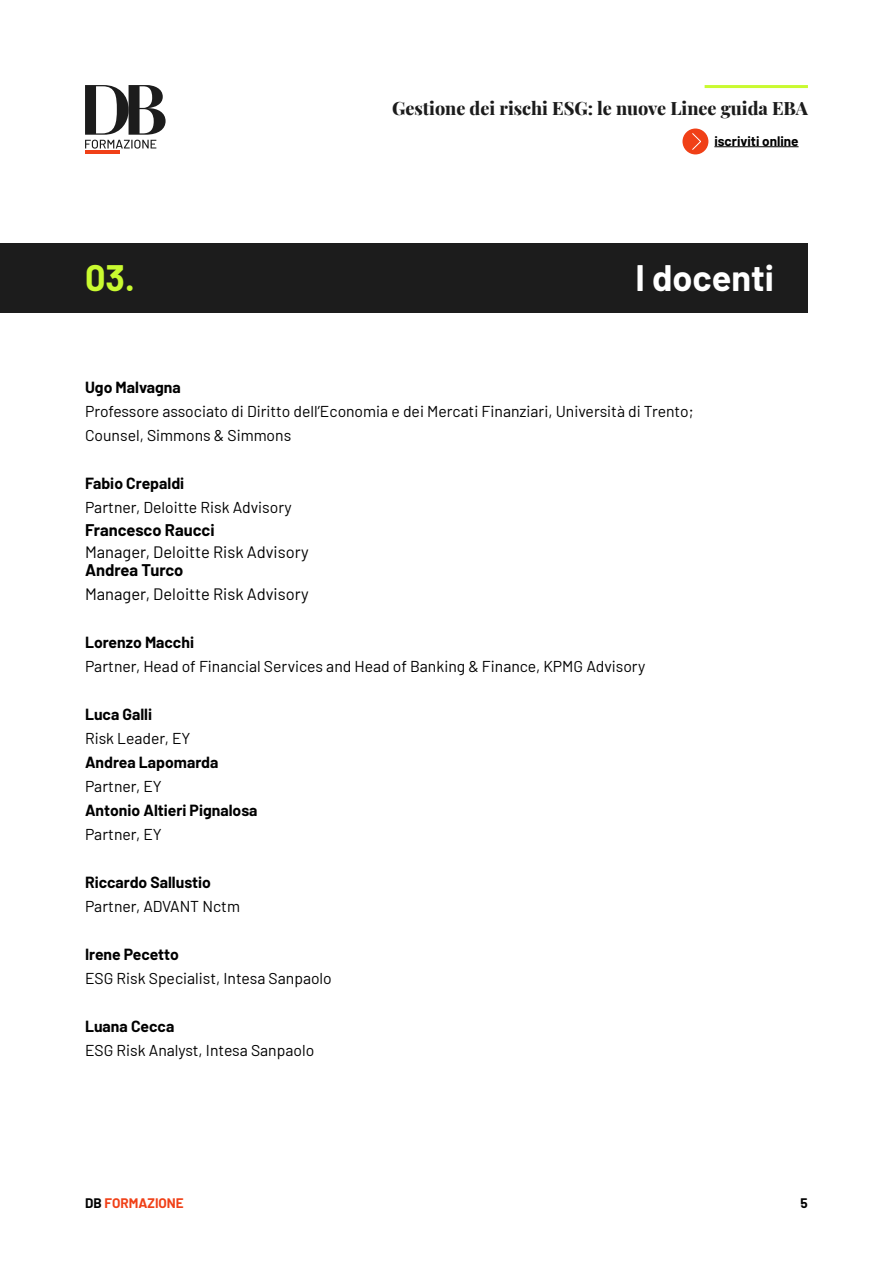
<style>
.page{position:relative;width:893px;height:1263px;background:#fff}
.page>*{position:absolute;margin:0;border:0;box-sizing:border-box;transform-origin:0 0}
.t1{font:700 36px "Barlow";color:#fff}
.t2{font:700 36px "Barlow";color:#c9fa30}
.t3{font:800 18px "Playfair Display";color:#1c1c1c}
.t4{font:16.5px "Barlow";color:#000}
.t5{font:700 16.5px "Barlow";letter-spacing:-.005em;color:#000}
.t6{font:15.75px/24px "Barlow";color:#000}
.t7{font:700 15.75px "Barlow";color:#000}
.t8{font:700 13.5px "Barlow";color:#000}
.t9{font:700 13.5px "Barlow";color:#f04017}
.s1{color:#000}
</style>
<div class="page">
<hr style="left:85px;top:151px;width:35px;height:3px;background:#f04017">
<svg style="left:85px;top:85px;width:81px;height:64px"></svg>
<hr style="left:705px;top:85px;width:103px;height:3px;background:#c9fa30">
<hr style="left:714px;top:146px;width:85px;height:1px;background:#000">
<div style="left:682px;top:129px;width:26px;height:25px;background:#f04017;border-radius:50%"></div>
<svg style="left:692px;top:133px;width:9px;height:17px"></svg>
<div style="left:0;top:243px;width:808px;height:70px;background:#1c1c1c"></div>
<p class="t3" style="left:392px;top:94px;width:417px">Gestione dei rischi ESG: le nuove Linee guida EBA</p>
<p class="t8" style="left:714px;top:131px;width:86px">iscriviti online</p>
<h1 class="t2" style="left:85px;top:251px;width:51px">03.</h1>
<h1 class="t1" style="left:635px;top:251px;width:140px">I docenti</h1>
<p class="t7" style="left:85px;top:376px;width:97px">Ugo Malvagna</p>
<p class="t6" style="left:85px;top:398px;width:610px">Professore associato di Diritto dell’Economia e dei Mercati Finanziari, Università di Trento;<br>Counsel, Simmons &amp; Simmons</p>
<p class="t7" style="left:85px;top:472px;width:101px">Fabio Crepaldi</p>
<p class="t6" style="left:85px;top:494px;width:208px">Partner, Deloitte Risk Advisory</p>
<p class="t5" style="left:85px;top:518px;width:131px">Francesco Raucci</p>
<p class="t4" style="left:85px;top:540px;width:225px">Manager, Deloitte Risk Advisory</p>
<p class="t5" style="left:85px;top:558px;width:100px">Andrea Turco</p>
<p class="t4" style="left:85px;top:582px;width:225px">Manager, Deloitte Risk Advisory</p>
<p class="t7" style="left:85px;top:631px;width:111px">Lorenzo Macchi</p>
<p class="t6" style="left:85px;top:653px;width:562px">Partner, Head of Financial Services and Head of Banking &amp; Finance, KPMG Advisory</p>
<p class="t7" style="left:85px;top:703px;width:69px">Luca Galli</p>
<p class="t6" style="left:85px;top:725px;width:107px">Risk Leader, EY</p>
<p class="t7" style="left:85px;top:751px;width:135px">Andrea Lapomarda</p>
<p class="t6" style="left:85px;top:773px;width:78px">Partner, EY</p>
<p class="t7" style="left:85px;top:799px;width:174px">Antonio Altieri Pignalosa</p>
<p class="t6" style="left:85px;top:821px;width:78px">Partner, EY</p>
<p class="t7" style="left:85px;top:871px;width:128px">Riccardo Sallustio</p>
<p class="t6" style="left:85px;top:893px;width:156px">Partner, ADVANT Nctm</p>
<p class="t7" style="left:85px;top:943px;width:95px">Irene Pecetto</p>
<p class="t6" style="left:85px;top:965px;width:248px">ESG Risk Specialist, Intesa Sanpaolo</p>
<p class="t7" style="left:85px;top:1015px;width:91px">Luana Cecca</p>
<p class="t6" style="left:85px;top:1037px;width:231px">ESG Risk Analyst, Intesa Sanpaolo</p>
<p class="t9" style="left:85px;top:1193px;width:100px"><span class="s1">DB</span> FORMAZIONE</p>
<p class="t8" style="left:801px;top:1193px;width:9px">5</p>
</div>
